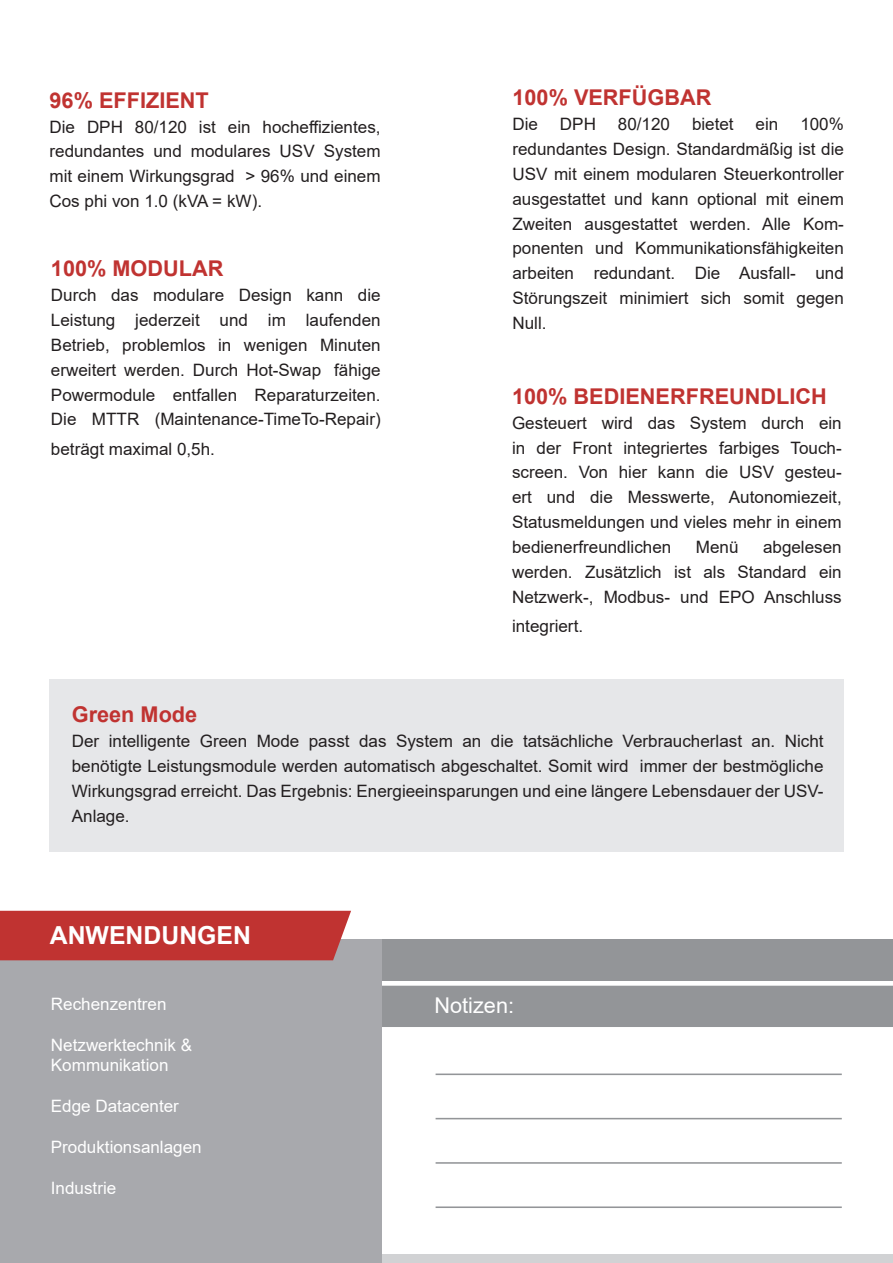
<style>
.page{position:relative;width:893px;height:1263px;background:#fff}
.page>*{position:absolute;margin:0;border:0;box-sizing:border-box;transform-origin:0 0}
.t1{font:700 24.75px "Arial";color:#fff}
.t2{font:700 21.75px "Arial";color:#c03331}
.t3{font:21.75px "Arial";color:#fff}
.t4{font:17.1px/24.8px "Arial";color:#231f20;text-align:justify}
.t5{font:17.1px/20.4px "Arial";color:#fff}
</style>
<div class="page">
<div style="left:50px;top:679px;width:794px;height:173px;background:#e6e7e9"></div>
<div style="left:382px;top:986px;width:511px;height:41px;background:#939598"></div>
<div style="left:0;top:939px;width:893px;height:42px;background:#939598"></div>
<div style="left:0;top:1255px;width:893px;height:8px;background:#d1d2d4"></div>
<div style="left:0;top:939px;width:382px;height:324px;background:#a8a9ad"></div>
<div style="left:0;top:911px;width:351px;height:49px;background:#c03331"></div>
<hr style="left:436px;top:1118px;width:406px;height:1px;background:#939598">
<hr style="left:436px;top:1162px;width:406px;height:2px;background:#939598">
<hr style="left:436px;top:1206px;width:406px;height:2px;background:#939598">
<hr style="left:436px;top:1073px;width:406px;height:2px;background:#939598">
<p class="t2" style="left:50px;top:85px;width:161px">96% EFFIZIENT</p>
<p class="t4" style="left:50px;top:114px;width:333px">Die DPH 80/120 ist ein hocheffizientes, redundantes und modulares USV System mit einem Wirkungsgrad &gt; 96% und einem Cos phi von 1.0 (kVA = kW).</p>
<p class="t2" style="left:51px;top:253px;width:174px">100% MODULAR</p>
<p class="t4" style="left:51px;top:283px;width:331px">Durch das modulare Design kann die Leistung jederzeit und im laufenden Betrieb, problemlos in wenigen Minuten erweitert werden. Durch Hot-Swap fähige Powermodule entfallen Reparaturzeiten.<br>Die MTTR (Maintenance-TimeTo-Repair)</p>
<p class="t4" style="left:51px;top:436px;width:166px">beträgt maximal 0,5h.</p>
<p class="t2" style="left:512px;top:82px;width:201px">100% VERFÜGBAR</p>
<p class="t4" style="left:512px;top:112px;width:27px">Die</p>
<p class="t4" style="left:560px;top:112px;width:38px">DPH</p>
<p class="t4" style="left:618px;top:112px;width:54px">80/120</p>
<p class="t4" style="left:692px;top:112px;width:43px">bietet</p>
<p class="t4" style="left:756px;top:112px;width:24px">ein</p>
<p class="t4" style="left:512px;top:112px;width:333px;text-indent:288px">100% redundantes Design. Standardmäßig ist die USV mit einem modularen Steuerkontroller ausgestattet und kann optional mit einem Zweiten ausgestattet werden. Alle Kom&shy;ponenten und Kommunikationsfähigkeiten arbeiten redundant. Die Ausfall- und Störungszeit minimiert sich somit gegen Null.</p>
<p class="t2" style="left:512px;top:381px;width:316px">100% BEDIENERFREUNDLICH</p>
<p class="t4" style="left:512px;top:410px;width:331px">Gesteuert wird das System durch ein in der Front integriertes farbiges Touch&shy;screen. Von hier kann die USV gesteu&shy;ert und die Messwerte, Autonomiezeit, Statusmeldungen und vieles mehr in einem bedienerfreundlichen</p>
<p class="t4" style="left:696px;top:534px;width:44px">Menü</p>
<p class="t4" style="left:512px;top:534px;width:331px;text-indent:251px">abgelesen werden. Zusätzlich ist als Standard ein Netzwerk-, Modbus- und EPO Anschluss</p>
<p class="t4" style="left:512px;top:613px;width:73px">integriert.</p>
<p class="t2" style="left:72px;top:699px;width:127px">Green Mode</p>
<p class="t4" style="left:72px;top:728px;width:753px">Der intelligente Green Mode passt das System an die tatsächliche Verbraucherlast an. Nicht benötigte Leistungsmodule werden automatisch abgeschaltet. Somit wird immer der bestmögliche Wirkungsgrad erreicht. Das Ergebnis: Energieeinsparungen und eine längere Lebensdauer der USV-Anlage.</p>
<p class="t1" style="left:50px;top:918px;width:203px">ANWENDUNGEN</p>
<p class="t5" style="left:51px;top:993px;width:117px">Rechenzentren</p>
<p class="t5" style="left:51px;top:1034px;width:143px">Netzwerktechnik &amp;<br>Kommunikation</p>
<p class="t5" style="left:51px;top:1096px;width:130px">Edge Datacenter</p>
<p class="t5" style="left:51px;top:1136px;width:152px">Produktionsanlagen</p>
<p class="t5" style="left:51px;top:1177px;width:67px">Industrie</p>
<p class="t3" style="left:434px;top:991px;width:81px">Notizen:</p>
</div>
